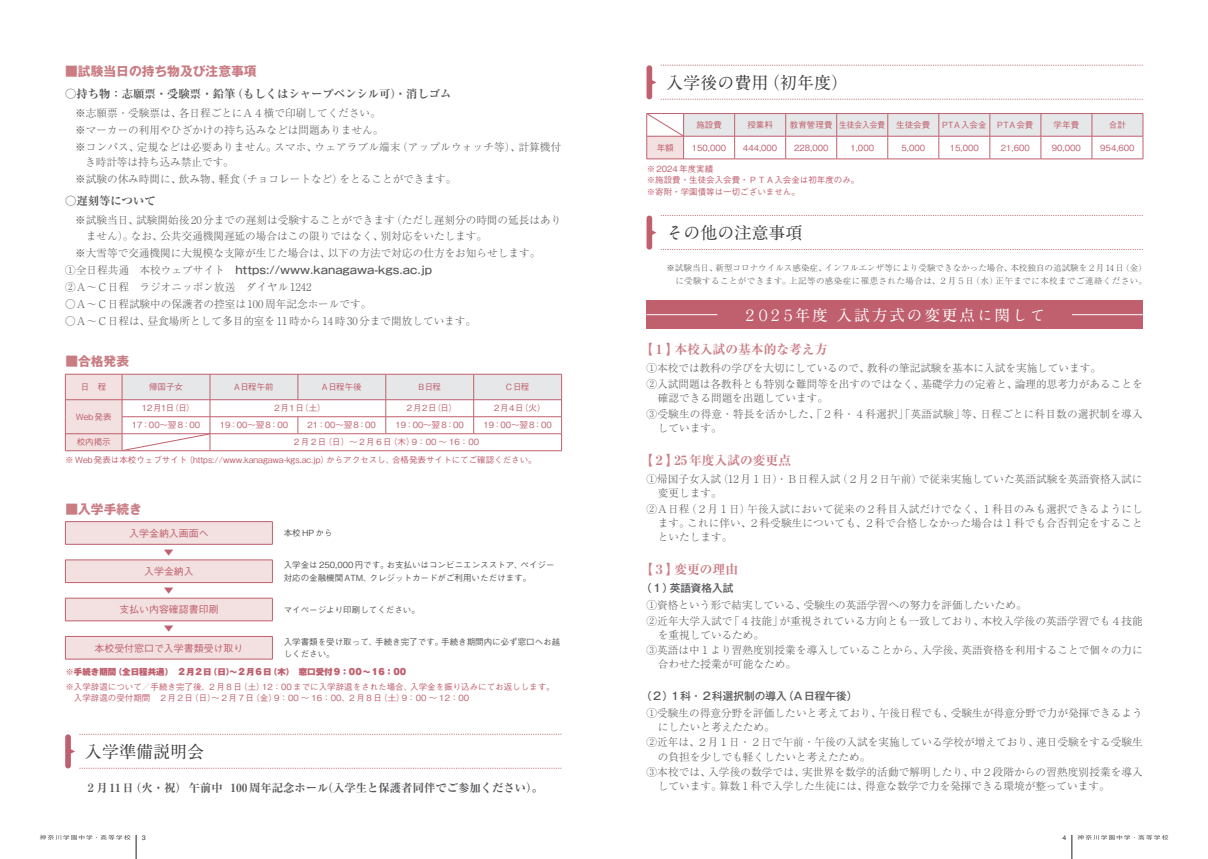
<style>
.page{position:relative;width:1208px;height:859px;background:#fff}
.page>*{position:absolute;margin:0;border:0;box-sizing:border-box;transform-origin:0 0}
.t1{font:700 17px "A1 Mincho Std";color:#3e3e3f}
.t2{font:700 15.6px "A1 Mincho Std";letter-spacing:.125em;color:#fff}
.t3{font:700 expanded 12.8px "Ryumin Pro";color:#ca7c83}
.t4{font:700 12.8px "Gothic MB101 Pro";color:#ca7c83}
.t5{font:700 expanded 11.3px "Ryumin Pro";color:#57585a}
.t6{font:300 10.6px/14.2px "Ryumin Pro";color:#57585a}
.t7{font:500 10.6px "Gothic MB101 Pro";color:#57585a}
.t8{font:300 10.6px/15.6px "Ryumin Pro";letter-spacing:.02em;color:#57585a}
.t9{font:500 9.9px/19.1px "Gothic BBB Pro";color:#c0606e;text-align:center}
.t10{font:500 8.5px/11.3px "Gothic BBB Pro";color:#c0606e}
.t11{font:500 8.5px/12.1px "Gothic BBB Pro";color:#57585a}
.t12{font:300 8.5px/12.8px "Ryumin Pro";letter-spacing:.05em;color:#57585a}
.t13{font:900 8.5px "Gothic MB101 Pro";color:#c0606e}
.t14{font:5.7px "Gothic MB101 Pro";color:#231f20}
.s1{font-family:"Ryumin Pro";font-weight:300}
.s2{font-stretch:normal}
</style>
<div class="page">
<svg style="left:79px;top:734px;width:482px;height:1px"></svg>
<svg style="left:79px;top:768px;width:482px;height:1px"></svg>
<svg style="left:660px;top:65px;width:482px;height:1px"></svg>
<svg style="left:660px;top:215px;width:482px;height:1px"></svg>
<svg style="left:660px;top:249px;width:482px;height:1px"></svg>
<svg style="left:660px;top:99px;width:482px;height:1px"></svg>
<div style="left:646px;top:300px;width:496px;height:29px;background:#c0606e"></div>
<hr style="left:646px;top:314px;width:71px;height:1px;background:#fff">
<hr style="left:1071px;top:314px;width:71px;height:1px;background:#fff">
<div style="left:65px;top:734px;width:6px;height:34px;background:#c0606e;border-radius:3px"></div>
<svg style="left:70px;top:748px;width:5px;height:6px"></svg>
<div style="left:646px;top:65px;width:6px;height:34px;background:#c0606e;border-radius:3px"></div>
<div style="left:646px;top:216px;width:6px;height:34px;background:#c0606e;border-radius:3px"></div>
<svg style="left:652px;top:80px;width:4px;height:5px"></svg>
<svg style="left:652px;top:230px;width:4px;height:5px"></svg>
<hr style="left:65px;top:451px;width:57px;height:1px;background:#c0606e">
<hr style="left:122px;top:451px;width:88px;height:1px;background:#c0606e">
<hr style="left:210px;top:451px;width:88px;height:1px;background:#c0606e">
<hr style="left:298px;top:451px;width:88px;height:1px;background:#c0606e">
<hr style="left:386px;top:451px;width:88px;height:1px;background:#c0606e">
<hr style="left:474px;top:451px;width:88px;height:1px;background:#c0606e">
<svg style="left:65px;top:374px;width:497px;height:77px"></svg>
<hr style="left:646px;top:159px;width:37px;height:1px;background:#c0606e">
<hr style="left:683px;top:159px;width:51px;height:1px;background:#c0606e">
<hr style="left:734px;top:159px;width:51px;height:1px;background:#c0606e">
<hr style="left:785px;top:159px;width:51px;height:1px;background:#c0606e">
<hr style="left:836px;top:159px;width:51px;height:1px;background:#c0606e">
<hr style="left:887px;top:159px;width:51px;height:1px;background:#c0606e">
<hr style="left:938px;top:159px;width:52px;height:1px;background:#c0606e">
<hr style="left:990px;top:159px;width:51px;height:1px;background:#c0606e">
<hr style="left:1041px;top:159px;width:51px;height:1px;background:#c0606e">
<hr style="left:1092px;top:159px;width:51px;height:1px;background:#c0606e">
<svg style="left:646px;top:113px;width:497px;height:46px"></svg>
<hr style="left:65px;top:521px;width:207px;height:1px;background:#c0606e">
<hr style="left:65px;top:659px;width:207px;height:1px;background:#c0606e">
<svg style="left:65px;top:522px;width:208px;height:137px"></svg>
<svg style="left:40px;top:835px;width:90px;height:5px"></svg>
<svg style="left:136px;top:835px;width:1px;height:24px"></svg>
<svg style="left:1071px;top:835px;width:97px;height:24px"></svg>
<p class="t4" style="left:65px;top:61px;width:193px">■試験当日の持ち物及び注意事項</p>
<p class="t5" style="left:65px;top:84px;width:388px">○持ち物：志願票・受験票・鉛筆（もしくはシャープペンシル可）・消しゴム</p>
<p class="t6" style="left:75px;top:103px;width:488px;line-height:17px">※志願票・受験票は、各日程ごとにＡ４横で印刷してください。<br>※マーカーの利用やひざかけの持ち込みなどは問題ありません。<br>※コンパス、定規などは必要ありません。スマホ、ウェアラブル端末（アップルウォッチ等）、計算機付</p>
<p class="t6" style="left:75px;top:153px;width:383px;line-height:17px;text-indent:10px">き時計等は持ち込み禁止です。<br>※試験の休み時間に、飲み物、軽食（チョコレートなど）をとることができます。</p>
<p class="t5" style="left:65px;top:192px;width:92px">○遅刻等について</p>
<p class="t6" style="left:75px;top:212px;width:488px;line-height:15.6px">※試験当日、試験開始後20分までの遅刻は受験することができます（ただし遅刻分の時間の延長はあり　ません）。なお、公共交通機関遅延の場合はこの限りではなく、別対応をいたします。</p>
<p class="t6" style="left:75px;top:245px;width:467px">※大雪等で交通機関に大規模な支障が生じた場合は、以下の方法で対応の仕方をお知らせします。</p>
<p class="t7" style="left:65px;top:261px;width:368px"><span class="s1">①全日程共通　本校ウェブサイト　</span>https://www.kanagawa-kgs.ac.jp</p>
<p class="t6" style="left:65px;top:279px;width:248px">②Ａ～Ｃ日程　ラジオニッポン放送　ダイヤル1242</p>
<p class="t6" style="left:65px;top:296px;width:308px">○Ａ～Ｃ日程試験中の保護者の控室は100周年記念ホールです。</p>
<p class="t6" style="left:65px;top:313px;width:412px">○Ａ～Ｃ日程は、昼食場所として多目的室を11時から14時30分まで開放しています。</p>
<p class="t4" style="left:65px;top:351px;width:65px">■合格発表</p>
<p class="t10" style="left:81px;top:380px;width:27px">日　程</p>
<p class="t10" style="left:149px;top:380px;width:36px">帰国子女</p>
<p class="t10" style="left:234px;top:380px;width:41px">A日程午前</p>
<p class="t10" style="left:322px;top:380px;width:41px">A日程午後</p>
<p class="t10" style="left:418px;top:380px;width:24px">B日程</p>
<p class="t10" style="left:506px;top:380px;width:25px">C日程</p>
<p class="t10" style="left:76px;top:410px;width:37px">Web発表</p>
<p class="t10" style="left:142px;top:402px;width:54px">12月１日（日）</p>
<p class="t10" style="left:274px;top:402px;width:53px">2月1日（土）</p>
<p class="t10" style="left:407px;top:402px;width:51px">2月2日（日）</p>
<p class="t10" style="left:494px;top:402px;width:53px">2月4日（火）</p>
<p class="t10" style="left:132px;top:419px;width:70px">17：00〜翌8：00</p>
<p class="t10" style="left:220px;top:419px;width:70px">19：00〜翌8：00</p>
<p class="t10" style="left:307px;top:419px;width:70px">21：00〜翌 8：00</p>
<p class="t10" style="left:395px;top:419px;width:70px">19：00〜翌8：00</p>
<p class="t10" style="left:483px;top:419px;width:70px">19：00〜翌8：00</p>
<p class="t10" style="left:65px;top:433px;width:473px;line-height:17.1px;text-indent:227px">２月２日（日）〜２月６日（木）9：00 〜 16：00<br>※Web発表は本校ウェブサイト（https://www.kanagawa-kgs.ac.jp）からアクセスし、合格発表サイトにてご確認ください。</p>
<p class="t10" style="left:77px;top:436px;width:36px">校内掲示</p>
<p class="t4" style="left:65px;top:498px;width:78px">■入学手続き</p>
<p class="t9" style="left:129px;top:522px;width:81px">入学金納入画面へ</p>
<p class="t11" style="left:284px;top:526px;width:50px">本校HPから</p>
<p class="t9" style="left:144px;top:541px;width:51px">▼<br>入学金納入</p>
<p class="t11" style="left:284px;top:558px;width:272px">入学金は250,000円です。お支払いはコンビニエンスストア、ペイジー対応の金融機関ATM、クレジットカードがご利用いただけます。</p>
<p class="t9" style="left:119px;top:580px;width:101px">▼<br>支払い内容確認書印刷</p>
<p class="t11" style="left:284px;top:602px;width:138px">マイページより印刷してください。</p>
<p class="t9" style="left:94px;top:618px;width:150px">▼<br>本校受付窓口で入学書類受け取り</p>
<p class="t11" style="left:284px;top:635px;width:278px">入学書類を受け取って、手続き完了です。手続き期間内に必ず窓口へお越しください。</p>
<p class="t13" style="left:65px;top:664px;width:342px">※手続き期間（全日程共通）　２月２日（日）～２月６日（木）　窓口受付 9：00～16：00</p>
<p class="t10" style="left:65px;top:680px;width:491px">※入学辞退について／手続き完了後、２月８日（土）12：00までに入学辞退をされた場合、入学金を振り込みにてお返しします。　入学辞退の受付期間　２月２日（日）～２月７日（金）9：00 ～ 16：00、２月８日（土）9：00 〜 12：00</p>
<h1 class="t1" style="left:85px;top:738px;width:121px">入学準備説明会</h1>
<p class="t5" style="left:85px;top:779px;width:459px"><span class="s2">２</span>月11日（火・祝） 午前中 100周年記念ホール（入学生と保護者同伴でご参加ください）。</p>
<h1 class="t1" style="left:666px;top:69px;width:183px">入学後の費用（初年度）</h1>
<p class="t10" style="left:696px;top:118px;width:27px">施設費</p>
<p class="t10" style="left:747px;top:118px;width:27px">授業料</p>
<p class="t10" style="left:790px;top:118px;width:97px">教育管理費 生徒会入会費</p>
<p class="t10" style="left:896px;top:118px;width:36px">生徒会費</p>
<p class="t10" style="left:942px;top:118px;width:46px">PTA入会金</p>
<p class="t10" style="left:997px;top:118px;width:38px">PTA会費</p>
<p class="t10" style="left:1053px;top:118px;width:27px">学年費</p>
<p class="t10" style="left:1109px;top:118px;width:19px">合計</p>
<p class="t10" style="left:656px;top:141px;width:19px">年額</p>
<p class="t10" style="left:692px;top:141px;width:36px">150,000</p>
<p class="t10" style="left:743px;top:141px;width:36px">444,000</p>
<p class="t10" style="left:794px;top:141px;width:36px">228,000</p>
<p class="t10" style="left:850px;top:141px;width:25px">1,000</p>
<p class="t10" style="left:901px;top:141px;width:25px">5,000</p>
<p class="t10" style="left:949px;top:141px;width:30px">15,000</p>
<p class="t10" style="left:1001px;top:141px;width:30px">21,600</p>
<p class="t10" style="left:1052px;top:141px;width:30px">90,000</p>
<p class="t10" style="left:1100px;top:141px;width:36px">954,600</p>
<p class="t10" style="left:647px;top:162px;width:214px">※2024年度実績<br>※施設費・生徒会入会費・ＰＴＡ入会金は初年度のみ。※寄附・学園債等は一切ございません。</p>
<h1 class="t1" style="left:666px;top:219px;width:138px">その他の注意事項</h1>
<p class="t12" style="left:666px;top:261px;width:482px">※試験当日、新型コロナウイルス感染症、インフルエンザ等により受験できなかった場合、本校独自の追試験を２月14日（金）　に受験することができます。上記等の感染症に罹患された場合は、２月５日（水）正午までに本校までご連絡ください。</p>
<h2 class="t2" style="left:742px;top:302px;width:305px">２０２５年度 入試方式の変更点に関して</h2>
<p class="t3" style="left:640px;top:339px;width:189px">【１】本校入試の基本的な考え方</p>
<p class="t6" style="left:646px;top:360px;width:498px;line-height:15.6px">①本校では教科の学びを大切にしているので、教科の筆記試験を基本に入試を実施しています。<br>②入試問題は各教科とも特別な難問等を出すのではなく、基礎学力の定着と、論理的思考力があることを</p>
<p class="t8" style="left:646px;top:389px;width:498px;text-indent:11px">確認できる問題を出題しています。<br>③受験生の得意・特長を活かした、「２科・４科選択」「英語試験」等、日程ごとに科目数の選択制を導入</p>
<p class="t6" style="left:658px;top:420px;width:65px">しています。</p>
<p class="t3" style="left:640px;top:450px;width:152px">【２】25年度入試の変更点</p>
<p class="t6" style="left:658px;top:471px;width:486px;text-indent:-11px">①帰国子女入試（12月１日）・Ｂ日程入試（２月２日午前）で従来実施していた英語試験を英語資格入試に変更します。</p>
<p class="t6" style="left:658px;top:501px;width:486px;text-align:justify;text-indent:-11px">②Ａ日程（２月１日）午後入試において従来の２科目入試だけでなく、１科目のみも選択できるようにします。これに伴い、２科受験生についても、２科で合格しなかった場合は１科でも合否判定をすることといたします。</p>
<p class="t3" style="left:640px;top:559px;width:99px">【３】変更の理由</p>
<p class="t7" style="left:641px;top:579px;width:94px">（１）英語資格入試</p>
<p class="t6" style="left:646px;top:596px;width:498px;line-height:15.6px">①資格という形で結実している、受験生の英語学習への努力を評価したいため。<br>②近年大学入試で「４技能」が重視されている方向とも一致しており、本校入学後の英語学習でも４技能</p>
<p class="t6" style="left:646px;top:626px;width:498px;line-height:15.6px;text-indent:11px">を重視しているため。<br>③英語は中１より習熟度別授業を導入していることから、入学後、英語資格を利用することで個々の力に</p>
<p class="t6" style="left:658px;top:656px;width:140px">合わせた授業が可能なため。</p>
<p class="t7" style="left:641px;top:687px;width:218px">（２）１科・２科選択制の導入（A日程午後）</p>
<p class="t6" style="left:658px;top:705px;width:486px;text-indent:-11px">①受験生の得意分野を評価したいと考えており、午後日程でも、受験生が得意分野で力が発揮できるようにしたいと考えたため。</p>
<p class="t6" style="left:658px;top:734px;width:486px;text-indent:-11px">②近年は、２月１日・２日で午前・午後の入試を実施している学校が増えており、連日受験をする受験生の負担を少しでも軽くしたいと考えたため。</p>
<p class="t6" style="left:658px;top:764px;width:486px;text-indent:-11px">③本校では、入学後の数学では、実世界を数学的活動で解明したり、中２段階からの習熟度別授業を導入しています。算数１科で入学した生徒には、得意な数学で力を発揮できる環境が整っています。</p>
<p class="t14" style="left:142px;top:833px;width:5px">3</p>
<p class="t14" style="left:1062px;top:833px;width:5px">4</p>
</div>
